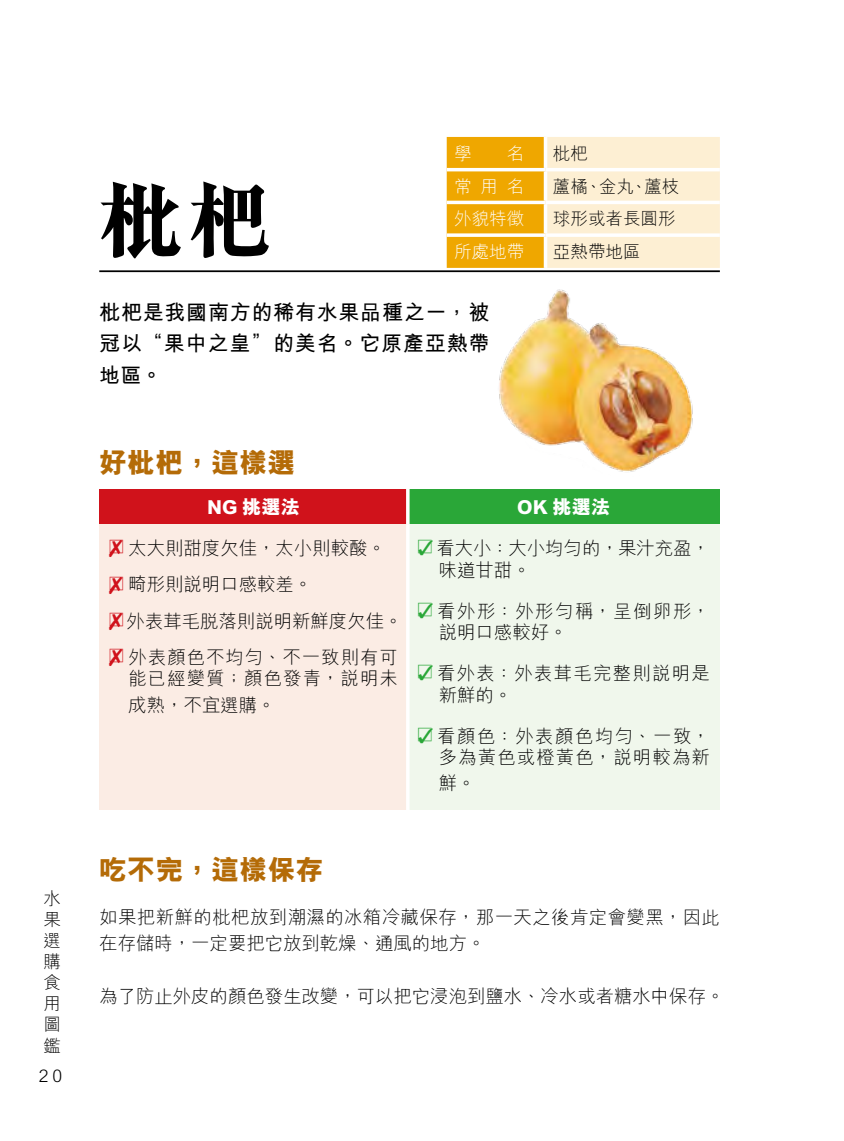
<style>
.page{position:relative;width:844px;height:1141px;background:#fff}
.page>*{position:absolute;margin:0;border:0;box-sizing:border-box;transform-origin:0 0}
.t1{font:800 84px "M Sung HK";color:#000}
.t2{font:800 28px "M Hei HK";color:#b46b07}
.t3{font:700 21px/31.5px "M Hei HK";letter-spacing:.035em;color:#000;text-align:justify}
.t4{font:800 19.25px "M Hei HK";color:#fff}
.t5{font:300 18.38px/36.2px "M Hei HK";color:#000}
.t6{font:300 18.38px/26.2px "M Hei HK";letter-spacing:.025em;color:#000}
.t7{font:300 18.38px/26.2px "M Hei HK";letter-spacing:.06em;color:#000}
.t8{font:300 18.38px/21.7px "M Hei HK";letter-spacing:.08em;color:#000}
.t9{font:300 18.38px/21.7px "M Hei HK";letter-spacing:.07em;color:#000}
.t10{font:300 17.5px/21px "M Hei HK";color:#000;text-align:justify}
.t11{font:300 17.5px "M Hei HK";color:#fff}
</style>
<div class="page">
<hr style="left:99px;top:270px;width:620px;height:2px;background:#000">
<svg style="left:446px;top:137px;width:273px;height:131px;background:#f7d588"></svg>
<svg style="left:543px;top:137px;width:4px;height:31px"></svg>
<hr style="left:446px;top:168px;width:99px;height:3px;background:#fff">
<hr style="left:545px;top:168px;width:174px;height:3px;background:#fff">
<svg style="left:543px;top:171px;width:4px;height:30px"></svg>
<hr style="left:446px;top:201px;width:99px;height:3px;background:#fff">
<hr style="left:545px;top:201px;width:174px;height:3px;background:#fff">
<svg style="left:543px;top:204px;width:4px;height:29px"></svg>
<svg style="left:446px;top:233px;width:99px;height:4px"></svg>
<svg style="left:545px;top:233px;width:174px;height:4px"></svg>
<svg style="left:543px;top:237px;width:4px;height:22px"></svg>
<div style="left:99px;top:489px;width:309px;height:35px;background:#d0121b"></div>
<div style="left:408px;top:489px;width:311px;height:35px;background:#2aa738"></div>
<div style="left:99px;top:524px;width:309px;height:286px;background:#fbece4"></div>
<div style="left:408px;top:524px;width:311px;height:286px;background:#f0f7ec"></div>
<hr style="left:406px;top:489px;width:3px;height:35px;background:#fff">
<hr style="left:406px;top:524px;width:3px;height:286px;background:#fff">
<img style="left:465px;top:259px;width:254px;height:213px">
<p class="t10" style="left:44px;top:887px;width:18px">水果選購食用圖鑑</p>
<p class="t10" style="left:39px;top:1064px;width:25px">20</p>
<h1 class="t1" style="left:99px;top:162px;width:174px">枇杷</h1>
<p class="t11" style="left:454px;top:141px;width:71px">學　　名</p>
<p class="t10" style="left:553px;top:142px;width:36px">枇杷</p>
<p class="t11" style="left:454px;top:174px;width:71px">常用名</p>
<p class="t10" style="left:553px;top:175px;width:128px">蘆橘、金丸、蘆枝</p>
<p class="t11" style="left:454px;top:207px;width:71px">外貌特徵</p>
<p class="t10" style="left:553px;top:208px;width:124px">球形或者長圓形</p>
<p class="t11" style="left:454px;top:239px;width:71px">所處地帶</p>
<p class="t10" style="left:553px;top:241px;width:89px">亞熱帶地區</p>
<p class="t3" style="left:99px;top:295px;width:391px">枇杷是我國南方的稀有水果品種之一，被冠以“果中之皇”的美名。它原產亞熱帶地區。</p>
<h2 class="t2" style="left:99px;top:444px;width:197px">好枇杷，這樣選</h2>
<p class="t4" style="left:207px;top:494px;width:95px">NG 挑選法</p>
<p class="t4" style="left:517px;top:494px;width:95px">OK 挑選法</p>
<p class="t5" style="left:127px;top:530px;width:277px">太大則甜度欠佳，太小則較酸。畸形則說明口感較差。<br>外表茸毛脫落則說明新鮮度欠佳。外表顏色不均勻、不一致則有可</p>
<p class="t7" style="left:128px;top:665px;width:271px">能已經變質；顏色發青，說明未成熟，不宜選購。</p>
<p class="t5" style="left:436px;top:537px;width:275px;line-height:21.7px">看大小：大小均勻的，果汁充盈，味道甘甜。</p>
<p class="t8" style="left:437px;top:599px;width:274px">看外形：外形勻稱，呈倒卵形，說明口感較好。</p>
<p class="t9" style="left:437px;top:662px;width:274px">看外表：外表茸毛完整則說明是新鮮的。</p>
<p class="t7" style="left:437px;top:724px;width:274px;line-height:21.7px">看顏色：外表顏色均勻、一致，多為黃色或橙黃色，說明較為新</p>
<p class="t5" style="left:438px;top:765px;width:38px">鮮。</p>
<h2 class="t2" style="left:99px;top:851px;width:225px">吃不完，這樣保存</h2>
<p class="t6" style="left:99px;top:904px;width:622px">如果把新鮮的枇杷放到潮濕的冰箱冷藏保存，那一天之後肯定會變黑，因此在存儲時，一定要把它放到乾燥、通風的地方。</p>
<p class="t5" style="left:99px;top:977px;width:626px">為了防止外皮的顏色發生改變，可以把它浸泡到鹽水、冷水或者糖水中保存。</p>
</div>
